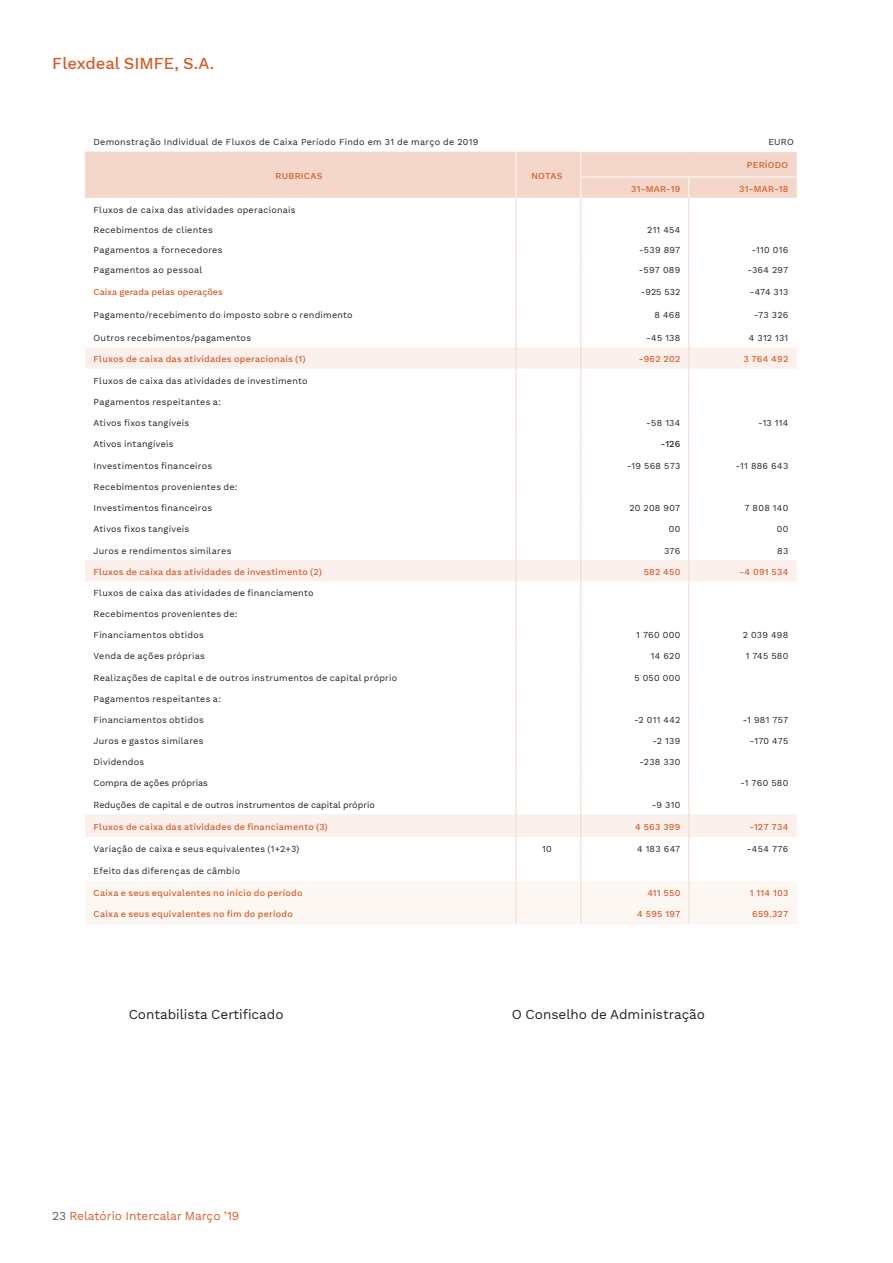
<style>
.page{position:relative;width:893px;height:1263px;background:#fff}
.page>*{position:absolute;margin:0;border:0;box-sizing:border-box;transform-origin:0 0}
.t1{font:500 16.5px "Work Sans";color:#d35d2b}
.t2{font:13.5px "Work Sans";color:#231f20}
.t3{font:12px "Work Sans";color:#d35d2b}
.t4{font:9px "Work Sans";letter-spacing:.025em;color:#231f20}
.t5{font:500 9px "Work Sans";letter-spacing:.025em;color:#d35d2b}
.t6{font:9px "Work Sans";color:#231f20}
.t7{font:500 9px "Work Sans";color:#d35d2b}
.t8{font:500 9px "Work Sans";color:#231f20}
.s1{color:#5a5a5a}
</style>
<div class="page">
<svg style="left:85px;top:152px;width:712px;height:772px"></svg>
<h1 class="t1" style="left:52px;top:54px;width:163px">Flexdeal SIMFE, S.A.</h1>
<p class="t4" style="left:94px;top:136px;width:386px">Demonstração Individual de Fluxos de Caixa Período Findo em 31 de março de 2019</p>
<p class="t4" style="left:768px;top:136px;width:27px">EURO</p>
<p class="t5" style="left:276px;top:171px;width:48px">RUBRICAS</p>
<p class="t5" style="left:531px;top:171px;width:33px">NOTAS</p>
<p class="t5" style="left:747px;top:160px;width:43px">PERÍODO</p>
<p class="t5" style="left:631px;top:183px;width:51px">31-MAR-19</p>
<p class="t5" style="left:739px;top:183px;width:51px">31-MAR-18</p>
<p class="t4" style="left:94px;top:204px;width:204px">Fluxos de caixa das atividades operacionais</p>
<p class="t4" style="left:94px;top:225px;width:121px">Recebimentos de clientes</p>
<p class="t4" style="left:647px;top:225px;width:35px">211 454</p>
<p class="t4" style="left:94px;top:245px;width:130px">Pagamentos a fornecedores</p>
<p class="t4" style="left:639px;top:245px;width:43px">-539 897</p>
<p class="t4" style="left:752px;top:245px;width:38px">-110 016</p>
<p class="t4" style="left:94px;top:265px;width:110px">Pagamentos ao pessoal</p>
<p class="t4" style="left:639px;top:265px;width:43px">-597 089</p>
<p class="t4" style="left:747px;top:265px;width:42px">-364 297</p>
<p class="t7" style="left:94px;top:286px;width:131px">Caixa gerada pelas operações</p>
<p class="t4" style="left:641px;top:286px;width:41px">-925 532</p>
<p class="t4" style="left:750px;top:286px;width:40px">-474 313</p>
<p class="t4" style="left:94px;top:309px;width:261px">Pagamento/recebimento do imposto sobre o rendimento</p>
<p class="t4" style="left:654px;top:309px;width:27px">8 468</p>
<p class="t4" style="left:754px;top:309px;width:36px">-73 326</p>
<p class="t4" style="left:94px;top:333px;width:159px">Outros recebimentos/pagamentos</p>
<p class="t4" style="left:646px;top:333px;width:36px">-45 138</p>
<p class="t4" style="left:749px;top:333px;width:41px">4 312 131</p>
<p class="t5" style="left:94px;top:354px;width:214px">Fluxos de caixa das atividades operacionais (1)</p>
<p class="t5" style="left:639px;top:354px;width:43px">-962 202</p>
<p class="t5" style="left:743px;top:354px;width:46px">3 764 492</p>
<p class="t4" style="left:94px;top:375px;width:216px">Fluxos de caixa das atividades de investimento</p>
<p class="t4" style="left:94px;top:396px;width:129px">Pagamentos respeitantes a:</p>
<p class="t4" style="left:94px;top:418px;width:97px">Ativos fixos tangíveis</p>
<p class="t4" style="left:646px;top:418px;width:36px">-58 134</p>
<p class="t4" style="left:758px;top:418px;width:32px">-13 114</p>
<p class="t4" style="left:94px;top:439px;width:82px">Ativos intangíveis</p>
<p class="t8" style="left:661px;top:439px;width:21px">-126</p>
<p class="t4" style="left:94px;top:460px;width:120px">Investimentos financeiros</p>
<p class="t4" style="left:627px;top:460px;width:55px">-19 568 573</p>
<p class="t4" style="left:736px;top:460px;width:54px">-11 886 643</p>
<p class="t4" style="left:94px;top:481px;width:146px">Recebimentos provenientes de:</p>
<p class="t4" style="left:94px;top:503px;width:120px">Investimentos financeiros</p>
<p class="t4" style="left:629px;top:503px;width:52px">20 208 907</p>
<p class="t4" style="left:744px;top:503px;width:45px">7 808 140</p>
<p class="t4" style="left:94px;top:524px;width:97px">Ativos fixos tangíveis</p>
<p class="t4" style="left:669px;top:524px;width:13px">00</p>
<p class="t4" style="left:777px;top:524px;width:13px">00</p>
<p class="t4" style="left:94px;top:545px;width:139px">Juros e rendimentos similares</p>
<p class="t4" style="left:664px;top:545px;width:18px">376</p>
<p class="t4" style="left:777px;top:545px;width:13px">83</p>
<p class="t5" style="left:94px;top:566px;width:230px">Fluxos de caixa das atividades de investimento (2)</p>
<p class="t5" style="left:644px;top:566px;width:38px">582 450</p>
<p class="t5" style="left:739px;top:566px;width:50px">-4 091 534</p>
<p class="t4" style="left:94px;top:587px;width:221px">Fluxos de caixa das atividades de financiamento</p>
<p class="t4" style="left:94px;top:608px;width:146px">Recebimentos provenientes de:</p>
<p class="t4" style="left:94px;top:630px;width:112px">Financiamentos obtidos</p>
<p class="t4" style="left:636px;top:630px;width:46px">1 760 000</p>
<p class="t4" style="left:743px;top:630px;width:47px">2 039 498</p>
<p class="t4" style="left:94px;top:651px;width:113px">Venda de ações próprias</p>
<p class="t4" style="left:651px;top:651px;width:31px">14 620</p>
<p class="t4" style="left:746px;top:651px;width:44px">1 745 580</p>
<p class="t4" style="left:94px;top:672px;width:305px">Realizações de capital e de outros instrumentos de capital próprio</p>
<p class="t4" style="left:634px;top:672px;width:47px">5 050 000</p>
<p class="t4" style="left:94px;top:693px;width:129px">Pagamentos respeitantes a:</p>
<p class="t4" style="left:94px;top:714px;width:112px">Financiamentos obtidos</p>
<p class="t4" style="left:634px;top:714px;width:48px">-2 011 442</p>
<p class="t4" style="left:743px;top:714px;width:47px">-1 981 757</p>
<p class="t4" style="left:94px;top:735px;width:111px">Juros e gastos similares</p>
<p class="t4" style="left:652px;top:735px;width:29px">-2 139</p>
<p class="t4" style="left:750px;top:735px;width:40px">-170 475</p>
<p class="t4" style="left:94px;top:757px;width:52px">Dividendos</p>
<p class="t4" style="left:639px;top:757px;width:42px">-238 330</p>
<p class="t6" style="left:94px;top:778px;width:116px">Compra de ações próprias</p>
<p class="t4" style="left:740px;top:778px;width:49px">-1 760 580</p>
<p class="t6" style="left:94px;top:799px;width:283px">Reduções de capital e de outros instrumentos de capital próprio</p>
<p class="t4" style="left:652px;top:799px;width:30px">-9 310</p>
<p class="t5" style="left:94px;top:821px;width:236px">Fluxos de caixa das atividades de financiamento (3)</p>
<p class="t5" style="left:635px;top:821px;width:47px">4 563 399</p>
<p class="t5" style="left:749px;top:821px;width:40px">-127 734</p>
<p class="t4" style="left:94px;top:843px;width:207px">Variação de caixa e seus equivalentes (1+2+3)</p>
<p class="t4" style="left:542px;top:843px;width:11px">10</p>
<p class="t4" style="left:637px;top:843px;width:45px">4 183 647</p>
<p class="t4" style="left:747px;top:843px;width:43px">-454 776</p>
<p class="t4" style="left:94px;top:865px;width:148px">Efeito das diferenças de câmbio</p>
<p class="t5" style="left:94px;top:887px;width:211px">Caixa e seus equivalentes no início do período</p>
<p class="t5" style="left:647px;top:887px;width:34px">411 550</p>
<p class="t5" style="left:750px;top:887px;width:40px">1 114 103</p>
<p class="t5" style="left:94px;top:909px;width:201px">Caixa e seus equivalentes no fim do período</p>
<p class="t5" style="left:637px;top:909px;width:45px">4 595 197</p>
<p class="t5" style="left:752px;top:909px;width:38px">659.327</p>
<h2 class="t2" style="left:129px;top:1006px;width:156px">Contabilista Certificado</h2>
<h2 class="t2" style="left:512px;top:1006px;width:195px">O Conselho de Administração</h2>
<h3 class="t3" style="left:52px;top:1209px;width:189px"><span class="s1">23</span> Relatório Intercalar Março ’19</h3>
</div>
